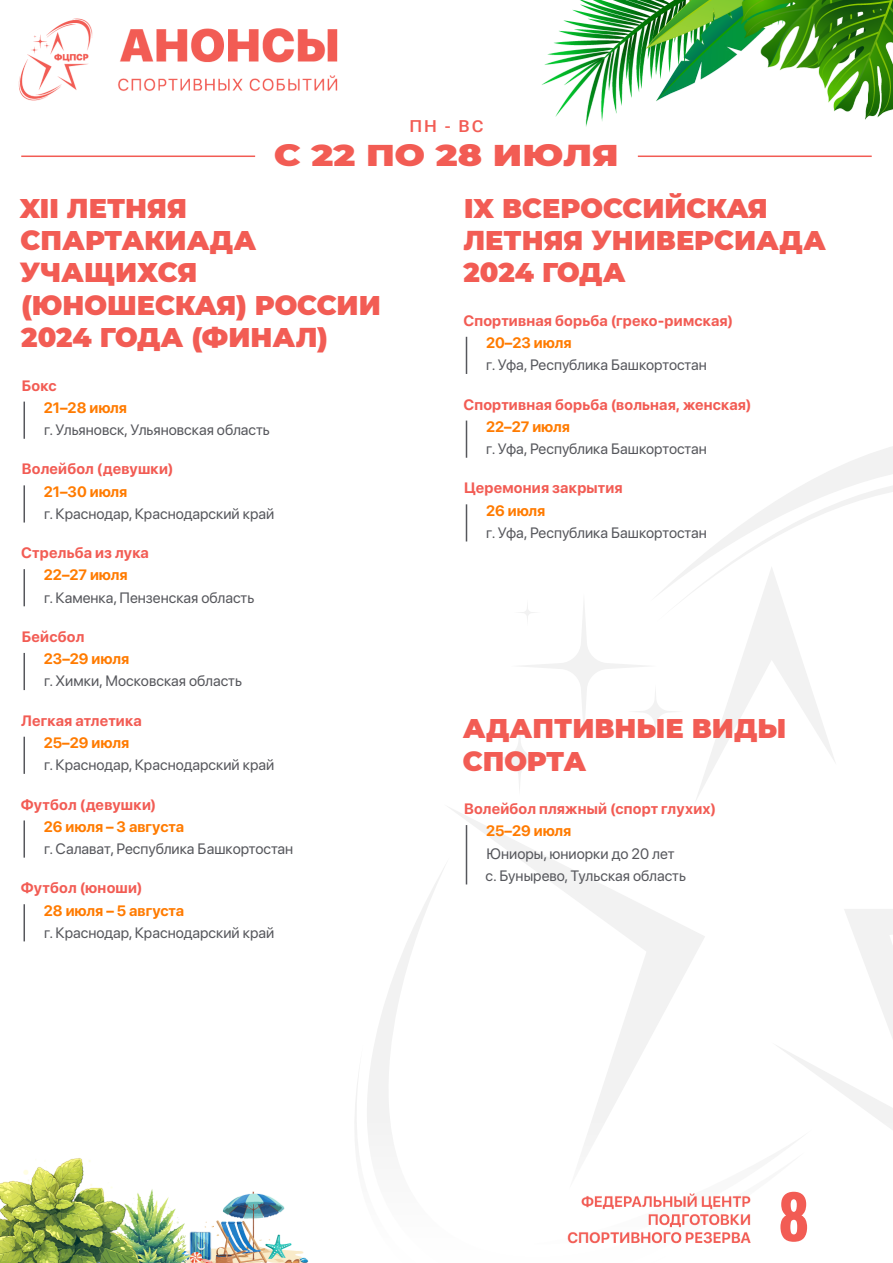
<style>
.page{position:relative;width:893px;height:1263px;background:#fff}
.page>*{position:absolute;margin:0;border:0;box-sizing:border-box;transform-origin:0 0}
.t1{font:700 60px "Oswald";color:#f25c54}
.t2{font:900 30px "Montserrat";color:#f25c54;scale:1.2 1}
.А_-_Заголовок{font:900 27px/32.4px "Montserrat";color:#f25c54}
.t3{font:500 16.5px "Roboto";color:#f25c54;scale:1.09 1}
.А_-_Текст{font:15px "SF Pro Display";color:#56575c}
.А_-_вид_спорта{font:italic 700 15px "SF Pro Display";letter-spacing:.01em;color:#f25c54}
.А_-_дата{font:italic 700 15px "SF Pro Display";color:#ff7b00}
</style>
<div class="page">
<img style="left:0;top:0;width:893px;height:1263px">
<hr style="left:21px;top:156px;width:234px;height:1px;background:#f25c54">
<hr style="left:638px;top:156px;width:234px;height:1px;background:#f25c54">
<hr style="left:24px;top:402px;width:1px;height:37px;background:#56575c">
<hr style="left:24px;top:485px;width:1px;height:37px;background:#56575c">
<hr style="left:24px;top:569px;width:1px;height:37px;background:#56575c">
<hr style="left:24px;top:653px;width:1px;height:37px;background:#56575c">
<hr style="left:24px;top:737px;width:1px;height:37px;background:#56575c">
<hr style="left:24px;top:820px;width:1px;height:38px;background:#56575c">
<hr style="left:24px;top:904px;width:1px;height:37px;background:#56575c">
<hr style="left:466px;top:337px;width:1px;height:37px;background:#56575c">
<hr style="left:466px;top:421px;width:1px;height:37px;background:#56575c">
<hr style="left:466px;top:504px;width:1px;height:37px;background:#56575c">
<hr style="left:466px;top:825px;width:1px;height:59px;background:#56575c">
<p class="t3" style="left:409px;top:115px;width:69px">ПН - ВС</p>
<h2 class="t2" style="left:274px;top:133px;width:289px">С 22 ПО 28 ИЮЛЯ</h2>
<p class="А_-_Заголовок" style="left:20px;top:190px;width:362px">XII ЛЕТНЯЯ<br>СПАРТАКИАДА<br>УЧАЩИХСЯ (ЮНОШЕСКАЯ) РОССИИ<br>2024 ГОДА (ФИНАЛ)</p>
<p class="А_-_вид_спорта" style="left:22px;top:375px;width:36px">Бокс</p>
<p class="А_-_дата" style="left:44px;top:397px;width:85px">21–28 июля</p>
<p class="А_-_Текст" style="left:44px;top:419px;width:227px">г. Ульяновск, Ульяновская область</p>
<p class="А_-_вид_спорта" style="left:22px;top:458px;width:153px">Волейбол (девушки)</p>
<p class="А_-_дата" style="left:44px;top:481px;width:85px">21–30 июля</p>
<p class="А_-_Текст" style="left:44px;top:503px;width:232px">г. Краснодар, Краснодарский край</p>
<p class="А_-_вид_спорта" style="left:21px;top:542px;width:129px">Стрельба из лука</p>
<p class="А_-_дата" style="left:44px;top:564px;width:85px">22–27 июля</p>
<p class="А_-_Текст" style="left:44px;top:587px;width:212px">г. Каменка, Пензенская область</p>
<p class="А_-_вид_спорта" style="left:22px;top:626px;width:64px">Бейсбол</p>
<p class="А_-_дата" style="left:44px;top:648px;width:87px">23–29 июля</p>
<p class="А_-_Текст" style="left:44px;top:670px;width:199px">г. Химки, Московская область</p>
<p class="А_-_вид_спорта" style="left:21px;top:710px;width:122px">Легкая атлетика</p>
<p class="А_-_дата" style="left:44px;top:732px;width:87px">25–29 июля</p>
<p class="А_-_Текст" style="left:44px;top:754px;width:232px">г. Краснодар, Краснодарский край</p>
<p class="А_-_вид_спорта" style="left:21px;top:793px;width:137px">Футбол (девушки)</p>
<p class="А_-_дата" style="left:44px;top:816px;width:142px">26 июля – 3 августа</p>
<p class="А_-_Текст" style="left:44px;top:838px;width:251px">г. Салават, Республика Башкортостан</p>
<p class="А_-_вид_спорта" style="left:21px;top:877px;width:123px">Футбол (юноши)</p>
<p class="А_-_дата" style="left:44px;top:899px;width:142px">28 июля – 5 августа</p>
<p class="А_-_Текст" style="left:44px;top:922px;width:232px">г. Краснодар, Краснодарский край</p>
<p class="А_-_Заголовок" style="left:463px;top:190px;width:364px">IX ВСЕРОССИЙСКАЯ<br>ЛЕТНЯЯ УНИВЕРСИАДА<br>2024 ГОДА</p>
<p class="А_-_вид_спорта" style="left:463px;top:310px;width:271px">Спортивная борьба (греко-римская)</p>
<p class="А_-_дата" style="left:486px;top:332px;width:87px">20–23 июля</p>
<p class="А_-_Текст" style="left:486px;top:354px;width:222px">г. Уфа, Республика Башкортостан</p>
<p class="А_-_вид_спорта" style="left:463px;top:394px;width:290px">Спортивная борьба (вольная, женская)</p>
<p class="А_-_дата" style="left:486px;top:416px;width:85px">22–27 июля</p>
<p class="А_-_Текст" style="left:486px;top:438px;width:222px">г. Уфа, Республика Башкортостан</p>
<p class="А_-_вид_спорта" style="left:464px;top:477px;width:160px">Церемония закрытия</p>
<p class="А_-_дата" style="left:486px;top:500px;width:61px">26 июля</p>
<p class="А_-_Текст" style="left:486px;top:522px;width:222px">г. Уфа, Республика Башкортостан</p>
<p class="А_-_Заголовок" style="left:463px;top:711px;width:325px">АДАПТИВНЫЕ ВИДЫ<br>СПОРТА</p>
<p class="А_-_вид_спорта" style="left:464px;top:798px;width:253px">Волейбол пляжный (спорт глухих)</p>
<p class="А_-_дата" style="left:486px;top:820px;width:87px">25–29 июля</p>
<p class="А_-_Текст" style="left:486px;top:842px;width:189px">Юниоры, юниорки до 20 лет</p>
<p class="А_-_Текст" style="left:486px;top:865px;width:202px">с. Бунырево, Тульская область</p>
<h1 class="t1" style="left:778px;top:1185px;width:33px">8</h1>
</div>
